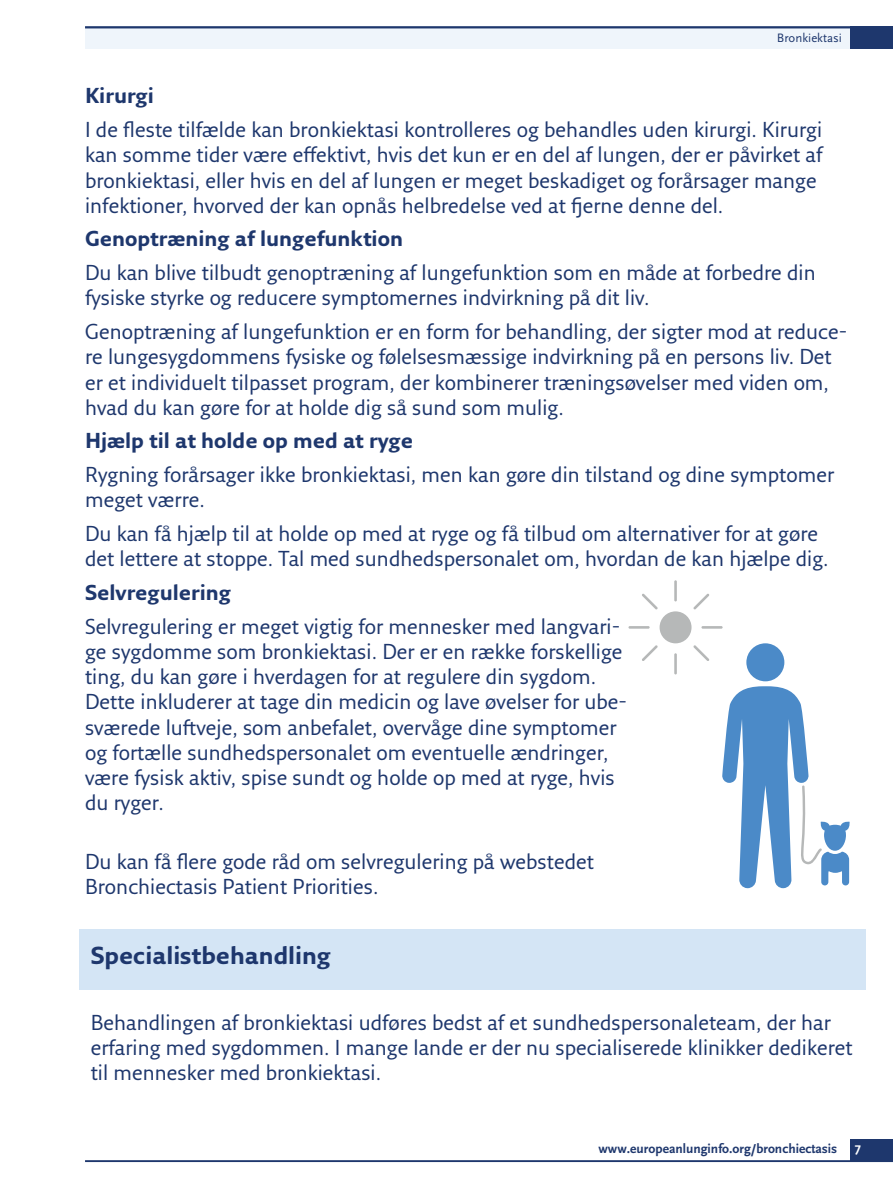
<style>
.page{position:relative;width:893px;height:1191px;background:#fff}
.page>*{position:absolute;margin:0;border:0;box-sizing:border-box;transform-origin:0 0}
.t1{font:700 24px "Fresco Sans Pro";color:#1e376d}
.t2{font:21px/25.2px "Fresco Sans Pro";color:#1e376d}
.t3{font:700 21px "Fresco Sans Pro";color:#1e376d}
.t4{font:700 13.5px "Scala Sans";color:#1e376d}
.t5{font:700 13.5px "Scala Sans";color:#fff}
.t6{font:12.75px "Scala Sans";color:#1e376d}
</style>
<div class="page">
<div style="left:85px;top:26px;width:808px;height:23px;background:#eff5fb"></div>
<div style="left:850px;top:26px;width:43px;height:23px;background:#1e376d"></div>
<div style="left:850px;top:1138px;width:43px;height:23px;background:#1e376d"></div>
<hr style="left:85px;top:26px;width:808px;height:2px;background:#1e376d">
<hr style="left:85px;top:1160px;width:808px;height:2px;background:#1e376d">
<div style="left:79px;top:929px;width:787px;height:60px;background:#d4e5f5"></div>
<div style="left:746px;top:643px;width:38px;height:38px;background:#4b8ac8;border-radius:50%"></div>
<svg style="left:722px;top:686px;width:128px;height:202px"></svg>
<div style="left:660px;top:611px;width:31px;height:32px;background:#b6b8b8;border-radius:50%"></div>
<hr style="left:674px;top:580px;width:3px;height:21px;background:#b6b8b8">
<hr style="left:674px;top:653px;width:3px;height:21px;background:#b6b8b8">
<hr style="left:701px;top:626px;width:22px;height:2px;background:#b6b8b8">
<hr style="left:628px;top:626px;width:22px;height:2px;background:#b6b8b8">
<svg style="left:693px;top:593px;width:16px;height:16px"></svg>
<svg style="left:642px;top:645px;width:16px;height:16px"></svg>
<svg style="left:693px;top:645px;width:16px;height:16px"></svg>
<svg style="left:642px;top:593px;width:16px;height:16px"></svg>
<p class="t6" style="left:777px;top:31px;width:67px">Bronkiektasi</p>
<p class="t3" style="left:85px;top:83px;width:70px">Kirurgi</p>
<p class="t2" style="left:85px;top:116px;width:739px">I de fleste tilfælde kan bronkiektasi kontrolleres og behandles uden kirurgi. Kirurgi kan somme tider være effektivt, hvis det kun er en del af lungen, der er påvirket af bronkiektasi, eller hvis en del af lungen er meget beskadiget og forårsager mange infektioner, hvorved der kan opnås helbredelse ved at fjerne denne del.</p>
<p class="t3" style="left:85px;top:226px;width:320px">Genoptræning af lungefunktion</p>
<p class="t2" style="left:85px;top:259px;width:732px">Du kan blive tilbudt genoptræning af lungefunktion som en måde at forbedre din fysiske styrke og reducere symptomernes indvirkning på dit liv.</p>
<p class="t2" style="left:85px;top:318px;width:764px">Genoptræning af lungefunktion er en form for behandling, der sigter mod at reduce&shy;re lungesygdommens fysiske og følelsesmæssige indvirkning på en persons liv. Det er et individuelt tilpasset program, der kombinerer træningsøvelser med viden om, hvad du kan gøre for at holde dig så sund som mulig.</p>
<p class="t3" style="left:85px;top:428px;width:330px">Hjælp til at holde op med at ryge</p>
<p class="t2" style="left:85px;top:461px;width:751px">Rygning forårsager ikke bronkiektasi, men kan gøre din tilstand og dine symptomer meget værre.</p>
<p class="t2" style="left:85px;top:520px;width:745px">Du kan få hjælp til at holde op med at ryge og få tilbud om alternativer for at gøre det lettere at stoppe. Tal med sundhedspersonalet om, hvordan de kan hjælpe dig.</p>
<p class="t3" style="left:85px;top:579px;width:147px">Selvregulering</p>
<p class="t2" style="left:85px;top:613px;width:543px">Selvregulering er meget vigtig for mennesker med langvari&shy;ge sygdomme som bronkiektasi. Der er en række forskellige ting, du kan gøre i hverdagen for at regulere din sygdom.<br>Dette inkluderer at tage din medicin og lave øvelser for ube&shy;sværede luftveje, som anbefalet, overvåge dine symptomer og fortælle sundhedspersonalet om eventuelle ændringer, være fysisk aktiv, spise sundt og holde op med at ryge, hvis du ryger.</p>
<p class="t2" style="left:85px;top:848px;width:510px">Du kan få flere gode råd om selvregulering på webstedet<br>Bronchiectasis Patient Priorities.</p>
<p class="t1" style="left:91px;top:940px;width:242px">Specialistbehandling</p>
<p class="t2" style="left:91px;top:1009px;width:764px">Behandlingen af bronkiektasi udføres bedst af et sundhedspersonaleteam, der har erfaring med sygdommen. I mange lande er der nu specialiserede klinikker dedikeret til mennesker med bronkiektasi.</p>
<p class="t4" style="left:598px;top:1141px;width:240px">www.europeanlunginfo.org/bronchiectasis</p>
<p class="t5" style="left:855px;top:1140px;width:8px">7</p>
</div>
